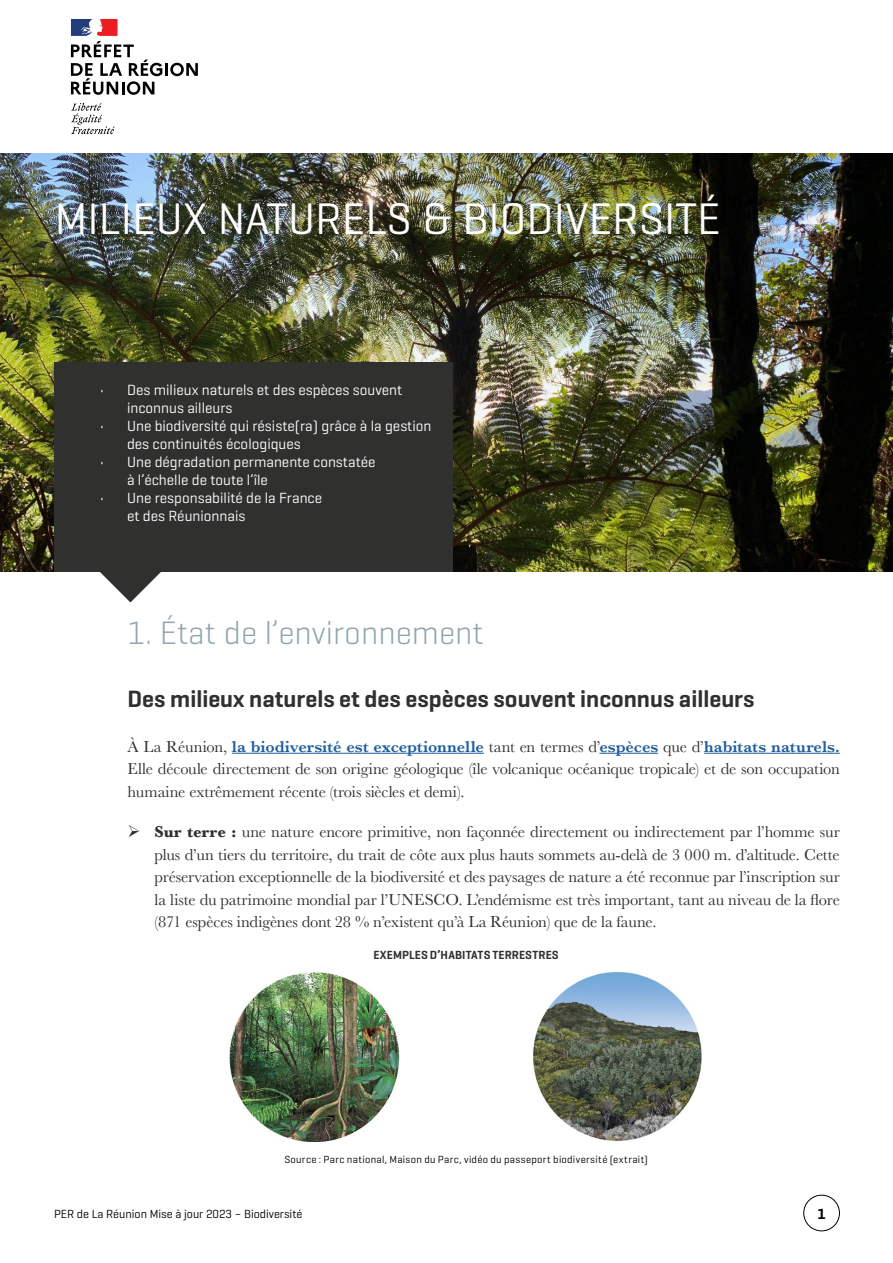
<style>
.page{position:relative;width:893px;height:1263px;background:#fff}
.page>*{position:absolute;margin:0;border:0;box-sizing:border-box;transform-origin:0 0}
.t1{font:45px "Geogrotesque";color:#fff}
.t2{font:300 33px "Geogrotesque";color:#91a5b0}
.t3{font:600 24px "Geogrotesque";color:#30302f}
.t4{font:16.5px/22.5px "Baskerville";letter-spacing:-.01em;color:#30302f;text-align:justify}
.t5{font:15px/18px "Geogrotesque";color:#fff}
.t6{font:600 15px "Geogrotesque";color:#000}
.t7{font:12px "Geogrotesque";color:#000}
.t8{font:600 12px "Geogrotesque";letter-spacing:.01em;color:#30302f}
.t9{font:10.5px "Geogrotesque";letter-spacing:.03em;color:#000}
.s1{font-weight:600;color:#215e9e}
.s2{font-weight:700}
</style>
<div class="page">
<div style="left:803px;top:1195px;width:37px;height:36px;border:1px solid #000;border-radius:50%"></div>
<img style="left:0;top:153px;width:893px;height:419px">
<svg style="left:100px;top:572px;width:61px;height:30px"></svg>
<svg style="left:71px;top:103px;width:44px;height:31px"></svg>
<svg style="left:71px;top:19px;width:127px;height:76px"></svg>
<div style="left:55px;top:362px;width:398px;height:210px;background:#30302f"></div>
<hr style="left:232px;top:753px;width:252px;height:1px;background:#215e9e">
<hr style="left:599px;top:753px;width:59px;height:1px;background:#215e9e">
<hr style="left:704px;top:753px;width:136px;height:1px;background:#215e9e">
<img style="left:230px;top:972px;width:170px;height:170px">
<img style="left:533px;top:971px;width:169px;height:170px">
<h1 class="t1" style="left:55px;top:191px;width:668px">MILIEUX NATURELS &amp; BIODIVERSITÉ</h1>
<p class="t5" style="left:127px;top:380px;width:277px;text-indent:-27px">• Des milieux naturels et des espèces souvent inconnus ailleurs</p>
<p class="t5" style="left:127px;top:416px;width:306px;text-indent:-27px">• Une biodiversité qui résiste(ra) grâce à la gestion des continuités écologiques</p>
<p class="t5" style="left:127px;top:452px;width:250px;text-indent:-27px">• Une dégradation permanente constatée à l’échelle de toute l’île</p>
<p class="t5" style="left:127px;top:488px;width:197px;text-indent:-27px">• Une responsabilité de la France et des Réunionnais</p>
<h2 class="t2" style="left:128px;top:612px;width:358px">1. État de l’environnement</h2>
<h3 class="t3" style="left:128px;top:683px;width:628px">Des milieux naturels et des espèces souvent inconnus ailleurs</h3>
<p class="t4" style="left:128px;top:735px;width:714px">À La Réunion, <span class="s1">la biodiversité est exceptionnelle</span> tant en termes d’<span class="s1">espèces</span> que d’<span class="s1">habitats naturels.<br></span>Elle découle directement de son origine géologique (île volcanique océanique tropicale) et de son occupation humaine extrêmement récente (trois siècles et demi).</p>
<p class="t4" style="left:155px;top:821px;width:687px;text-indent:-27px">➢ <span class="s2">Sur terre :</span> une nature encore primitive, non façonnée directement ou indirectement par l’homme sur plus d’un tiers du territoire, du trait de côte aux plus hauts sommets au-delà de 3 000 m. d’altitude. Cette préservation exceptionnelle de la biodiversité et des paysages de nature a été reconnue par l’inscription sur la liste du patrimoine mondial par l’UNESCO. L’endémisme est très important, tant au niveau de la flore (871 espèces indigènes dont 28 % n’existent qu’à La Réunion) que de la faune.</p>
<p class="t8" style="left:373px;top:947px;width:187px">EXEMPLES D’HABITATS TERRESTRES</p>
<p class="t9" style="left:284px;top:1153px;width:365px">Source : Parc national, Maison du Parc, vidéo du passeport biodiversité (extrait)</p>
<p class="t7" style="left:54px;top:1206px;width:250px">PER de La Réunion Mise à jour 2023 – Biodiversité</p>
<p class="t6" style="left:817px;top:1204px;width:10px">1</p>
</div>
